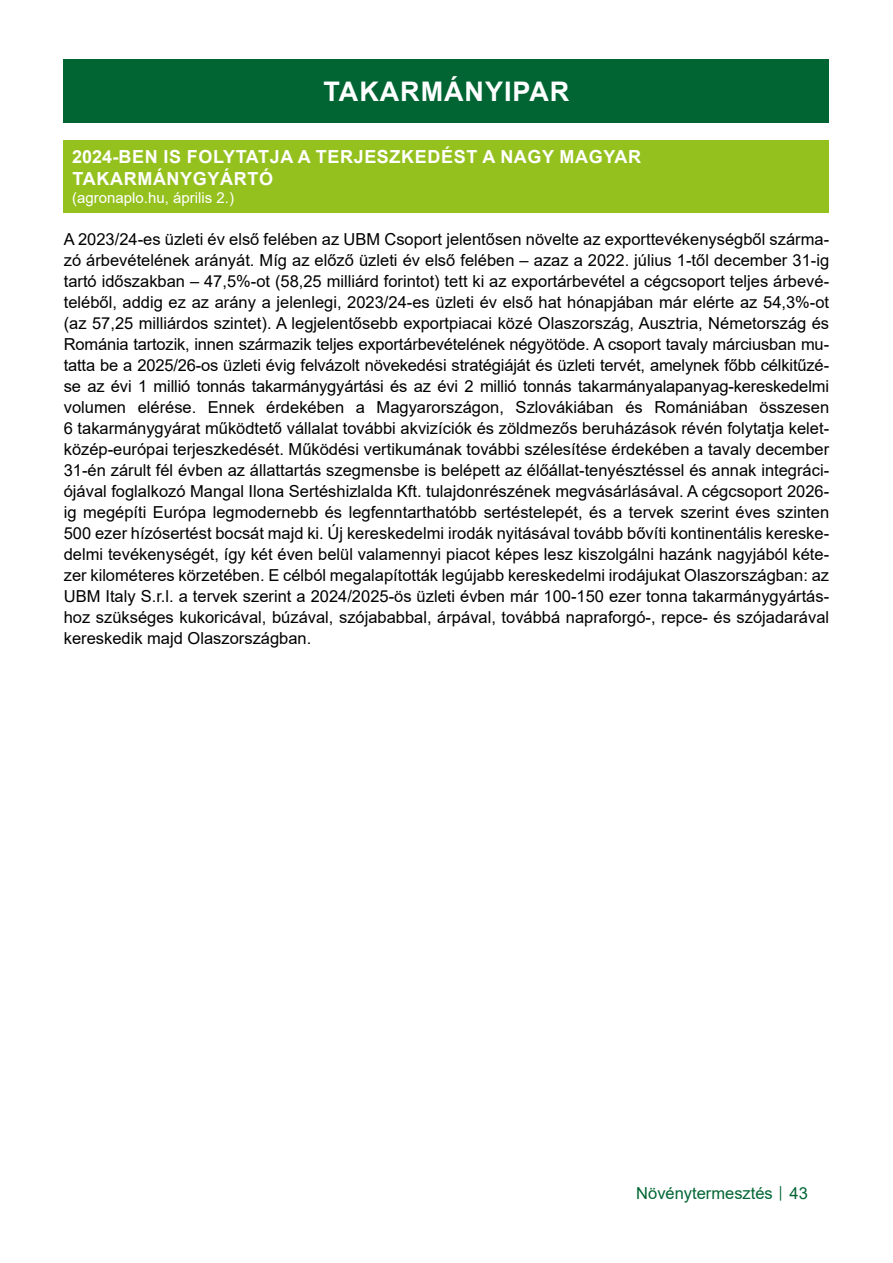
<style>
.page{position:relative;width:893px;height:1263px;background:#fff}
.page>*{position:absolute;margin:0;border:0;box-sizing:border-box;transform-origin:0 0}
.Cím_01{font:700 27px "Arial";letter-spacing:.035em;color:#fff}
.Cím_02{font:700 18px/21.6px "Arial";letter-spacing:.035em;color:#fff}
.Szoveg{font:16.5px/21px "Arial";color:#000;text-align:justify}
.t1{font:16.5px "Arial";color:#006533}
.Cím_03{font:15px "Arial";color:#fff}
.s1{font-size:12px}
</style>
<div class="page">
<div style="left:64px;top:60px;width:765px;height:63px;background:#006533"></div>
<div style="left:64px;top:140px;width:765px;height:73px;background:#95c11f"></div>
<p class="Cím_01" style="left:324px;top:73px;width:247px">TAKARMÁNYIPAR</p>
<p class="Cím_02" style="left:72px;top:146px;width:570px">2024-BEN IS FOLYTATJA A TERJESZKEDÉST A NAGY MAGYAR<br>TAKARMÁNYGYÁRTÓ</p>
<p class="Cím_03" style="left:72px;top:187px;width:163px">(agronaplo.hu, április 2.)</p>
<p class="Szoveg" style="left:64px;top:229px;width:767px">A 2023/24-es üzleti év első felében az UBM Csoport jelentősen növelte az exporttevékenységből szárma&shy;zó árbevételének arányát. Míg az előző üzleti év első felében – azaz a 2022. július 1-től december 31-ig tartó időszakban – 47,5%-ot (58,25 milliárd forintot) tett ki az exportárbevétel a cégcsoport teljes árbevé&shy;teléből, addig ez az arány a jelenlegi, 2023/24-es üzleti év első hat hónapjában már elérte az 54,3%-ot (az 57,25 milliárdos szintet). A legjelentősebb exportpiacai közé Olaszország, Ausztria, Németország és Románia tartozik, innen származik teljes exportárbevételének négyötöde. A csoport tavaly márciusban mu&shy;tatta be a 2025/26-os üzleti évig felvázolt növekedési stratégiáját és üzleti tervét, amelynek főbb célkitűzé&shy;se az évi 1 millió tonnás takarmánygyártási és az évi 2 millió tonnás takarmányalapanyag-kereskedelmi volumen elérése. Ennek érdekében a Magyarországon, Szlovákiában és Romániában összesen 6 takarmánygyárat működtető vállalat további akvizíciók és zöldmezős beruházások révén folytatja kelet&shy;közép-európai terjeszkedését. Működési vertikumának további szélesítése érdekében a tavaly december 31-én zárult fél évben az állattartás szegmensbe is belépett az élőállat-tenyésztéssel és annak integráci&shy;ójával foglalkozó Mangal Ilona Sertéshizlalda Kft. tulajdonrészének megvásárlásával. A cégcsoport 2026- ig megépíti Európa legmodernebb és legfenntarthatóbb sertéstelepét, és a tervek szerint éves szinten 500 ezer hízósertést bocsát majd ki. Új kereskedelmi irodák nyitásával tovább bővíti kontinentális kereske&shy;delmi tevékenységét, így két éven belül valamennyi piacot képes lesz kiszolgálni hazánk nagyjából kéte&shy;zer kilométeres körzetében. E célból megalapították legújabb kereskedelmi irodájukat Olaszországban: az UBM Italy S.r.l. a tervek szerint a 2024/2025-ös üzleti évben már 100-150 ezer tonna takarmánygyártás&shy;hoz szükséges kukoricával, búzával, szójababbal, árpával, továbbá napraforgó-, repce- és szójadarával kereskedik majd Olaszországban.</p>
<p class="t1" style="left:636px;top:1182px;width:173px">Növénytermesztés <span class="s1">│</span> 43</p>
</div>
